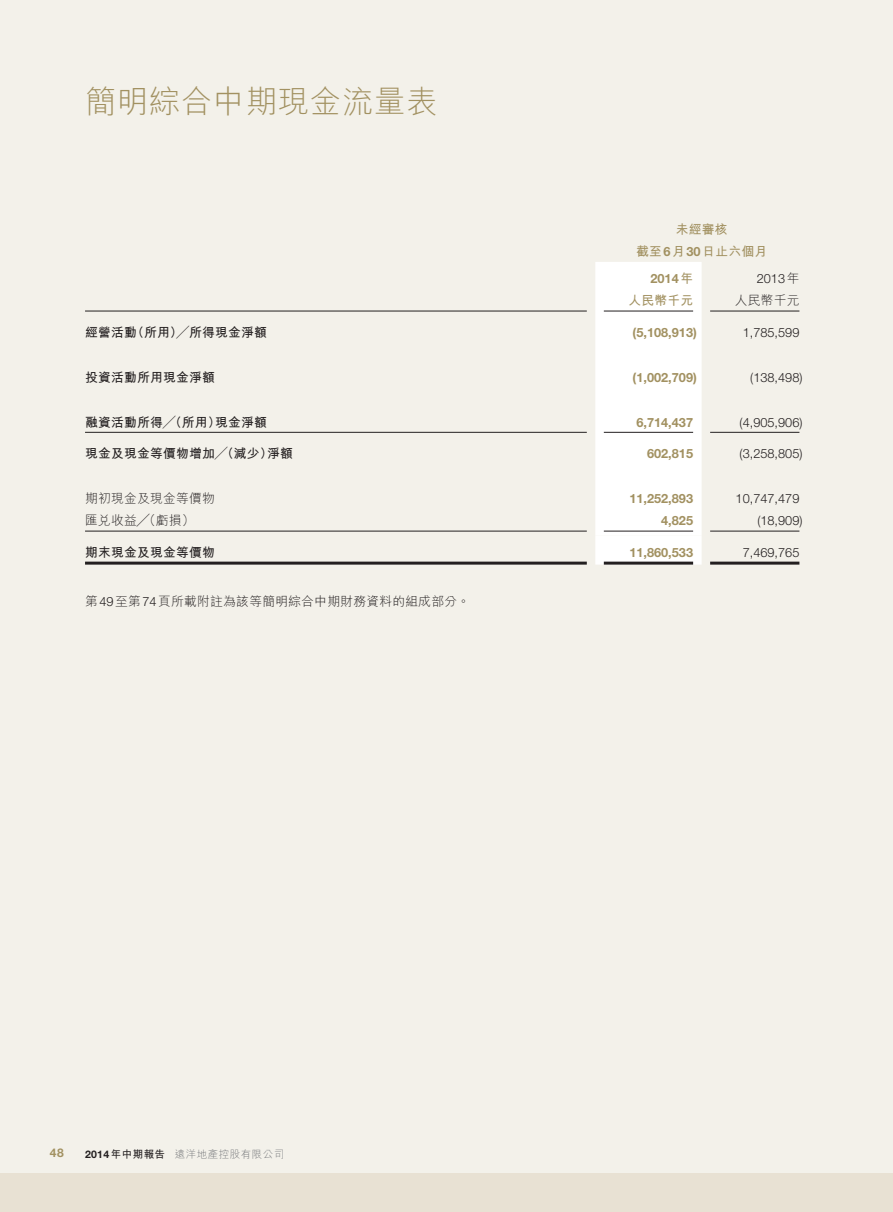
<style>
.page{position:relative;width:893px;height:1212px;background:#f3f1ea}
.page>*{position:absolute;margin:0;border:0;box-sizing:border-box;transform-origin:0 0}
.t1{font:300 31.5px "M Hei HK";letter-spacing:.02em;color:#a29161}
.t2{font:300 12.75px "Helvetica Neue LT Std";color:#231f20}
.t3{font:700 12.75px "Helvetica Neue LT Std";color:#a29161}
.t4{font:700 12.75px "M Hei HK";letter-spacing:.02em;color:#231f20}
.t5{font:300 12.75px "M Hei HK";letter-spacing:.02em;color:#231f20}
.t6{font:700 12.75px/22.5px "M Hei HK";letter-spacing:.02em;color:#a29161;text-align:center}
.t7{font:700 12px "Helvetica Neue LT Std";color:#a29161}
.t8{font:300 10.5px "M Hei HK";letter-spacing:.045em;color:#76787b}
.s1{font-family:"Helvetica Neue LT Std"}
.s2{font-family:"M Hei HK"}
.s3{font-family:"Helvetica Neue LT Std";font-weight:700;color:#231f20}
.s4{font-weight:700;color:#231f20}
</style>
<div class="page">
<div style="left:0;top:1174px;width:893px;height:38px;background:#e8e1d3"></div>
<div style="left:595px;top:262px;width:107px;height:303px;background:#fff"></div>
<hr style="left:85px;top:311px;width:502px;height:1px;background:#231f20">
<hr style="left:604px;top:311px;width:89px;height:1px;background:#231f20">
<hr style="left:710px;top:311px;width:89px;height:1px;background:#231f20">
<hr style="left:85px;top:432px;width:502px;height:1px;background:#231f20">
<hr style="left:604px;top:432px;width:89px;height:1px;background:#231f20">
<hr style="left:710px;top:432px;width:89px;height:1px;background:#231f20">
<hr style="left:85px;top:531px;width:502px;height:1px;background:#231f20">
<hr style="left:604px;top:531px;width:89px;height:1px;background:#231f20">
<hr style="left:710px;top:531px;width:89px;height:1px;background:#231f20">
<hr style="left:85px;top:562px;width:502px;height:3px;background:#231f20">
<hr style="left:604px;top:562px;width:89px;height:3px;background:#231f20">
<hr style="left:710px;top:562px;width:89px;height:3px;background:#231f20">
<h1 class="t1" style="left:85px;top:86px;width:354px">簡明綜合中期現金流量表</h1>
<p class="t6" style="left:636px;top:216px;width:132px">未經審核<br>截至<span class="s1">6</span>月<span class="s1">30</span>日止六個月</p>
<p class="t3" style="left:650px;top:270px;width:44px">2014<span class="s2">年</span></p>
<p class="t2" style="left:757px;top:270px;width:44px">2013<span class="s2">年</span></p>
<p class="t6" style="left:628px;top:288px;width:66px">人民幣千元</p>
<p class="t5" style="left:735px;top:294px;width:66px">人民幣千元</p>
<p class="t4" style="left:85px;top:323px;width:183px">經營活動（所用）╱所得現金淨額</p>
<p class="t3" style="left:633px;top:324px;width:66px">(5,108,913)</p>
<p class="t2" style="left:743px;top:324px;width:58px">1,785,599</p>
<p class="t4" style="left:85px;top:368px;width:131px">投資活動所用現金淨額</p>
<p class="t3" style="left:633px;top:369px;width:66px">(1,002,709)</p>
<p class="t2" style="left:750px;top:369px;width:54px">(138,498)</p>
<p class="t4" style="left:85px;top:413px;width:183px">融資活動所得╱（所用）現金淨額</p>
<p class="t3" style="left:636px;top:414px;width:58px">6,714,437</p>
<p class="t2" style="left:740px;top:414px;width:64px">(4,905,906)</p>
<p class="t4" style="left:85px;top:444px;width:209px">現金及現金等價物增加╱（減少）淨額</p>
<p class="t3" style="left:647px;top:445px;width:48px">602,815</p>
<p class="t2" style="left:740px;top:445px;width:64px">(3,258,805)</p>
<p class="t5" style="left:85px;top:492px;width:131px">期初現金及現金等價物</p>
<p class="t3" style="left:629px;top:490px;width:65px">11,252,893</p>
<p class="t2" style="left:736px;top:490px;width:65px">10,747,479</p>
<p class="t5" style="left:85px;top:514px;width:111px">匯兌收益╱（虧損）</p>
<p class="t3" style="left:661px;top:513px;width:33px">4,825</p>
<p class="t2" style="left:757px;top:513px;width:47px">(18,909)</p>
<p class="t4" style="left:85px;top:543px;width:131px">期末現金及現金等價物</p>
<p class="t3" style="left:629px;top:544px;width:65px">11,860,533</p>
<p class="t2" style="left:743px;top:544px;width:58px">7,469,765</p>
<p class="t5" style="left:85px;top:595px;width:386px">第<span class="s1">49</span>至第<span class="s1">74</span>頁所載附註為該等簡明綜合中期財務資料的組成部分。</p>
<p class="t7" style="left:50px;top:1145px;width:15px">48</p>
<p class="t8" style="left:85px;top:1148px;width:201px"><span class="s3">2014</span><span class="s4">年中期報告</span> 遠洋地產控股有限公司</p>
</div>
